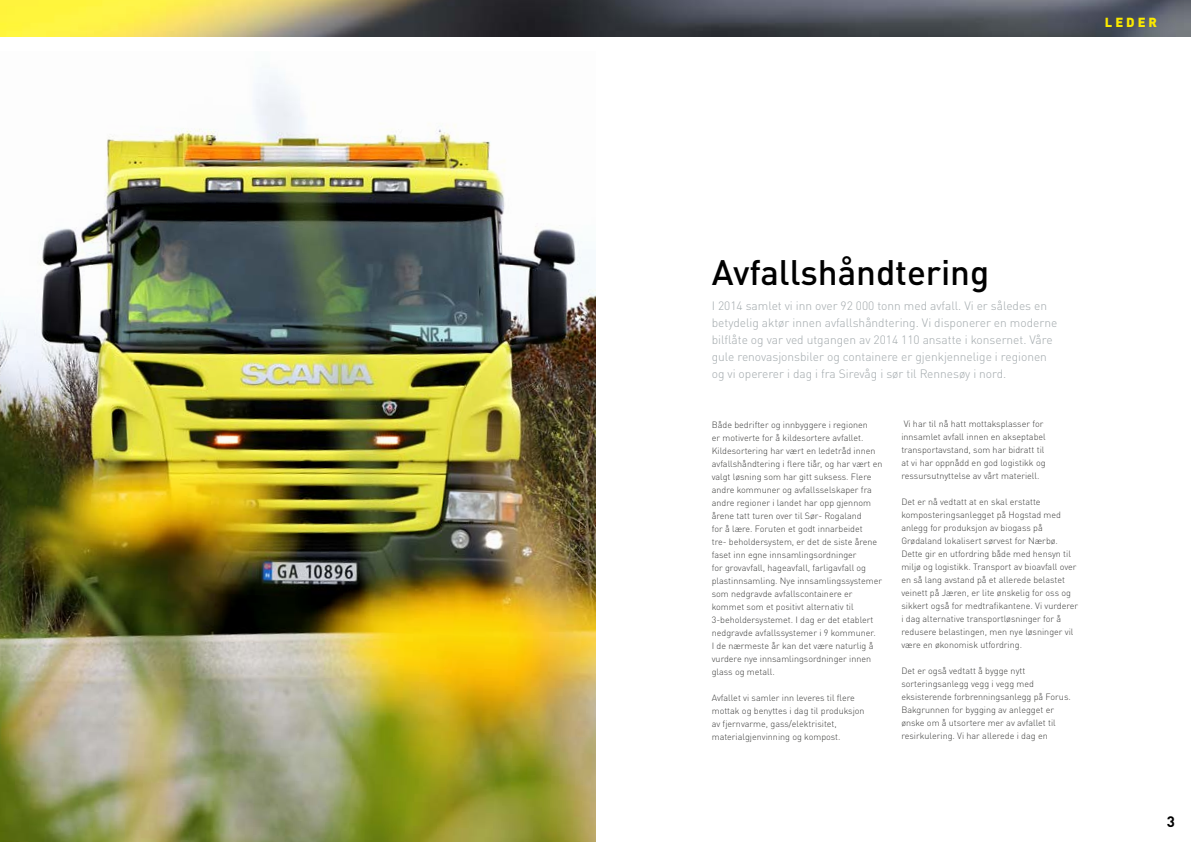
<style>
.page{position:relative;width:1191px;height:842px;background:#fff}
.page>*{position:absolute;margin:0;border:0;box-sizing:border-box;transform-origin:0 0}
.t1{font:500 35px "DINOT";color:#000}
.t2{font:700 15px "DINOT";color:#000}
.t3{font:900 13px "DINOT";letter-spacing:.23em;color:#fae900}
.t4{font:300 12px/17px "DINOT";color:#a1a8ab}
.t5{font:300 9px/13px "DINOT";color:#3c3c3b}
</style>
<div class="page">
<img style="left:0;top:0;width:1191px;height:36px">
<img style="left:0;top:75px;width:595px;height:767px">
<h3 class="t3" style="left:1104px;top:13px;width:54px">LEDER</h3>
<h1 class="t1" style="left:711px;top:250px;width:279px">Avfallshåndtering</h1>
<p class="t4" style="left:711px;top:297px;width:347px">I 2014 samlet vi inn over 92 000 tonn med avfall. Vi er således en betydelig aktør innen avfallshåndtering. Vi disponerer en moderne bilflåte og var ved utgangen av 2014 110 ansatte i konsernet. Våre gule renovasjonsbiler og containere er gjenkjennelige i regionen og vi opererer i dag i fra Sirevåg i sør til Rennesøy i nord.</p>
<p class="t5" style="left:711px;top:418px;width:172px">Både bedrifter og innbyggere i regionen<br>er motiverte for å kildesortere avfallet.<br>Kildesortering har vært en ledetråd innen avfallshåndtering i flere tiår, og har vært en valgt løsning som har gitt suksess. Flere andre kommuner og avfallsselskaper fra andre regioner i landet har opp gjennom årene tatt turen over til Sør- Rogaland<br>for å lære. Foruten et godt innarbeidet<br>tre- beholdersystem, er det de siste årene faset inn egne innsamlingsordninger<br>for grovavfall, hageavfall, farligavfall og plastinnsamling. Nye innsamlingssystemer som nedgravde avfallscontainere er kommet som et positivt alternativ til 3-beholdersystemet. I dag er det etablert nedgravde avfallssystemer i 9 kommuner.<br>I de nærmeste år kan det være naturlig å vurdere nye innsamlingsordninger innen glass og metall.</p>
<p class="t5" style="left:711px;top:691px;width:154px">Avfallet vi samler inn leveres til flere mottak og benyttes i dag til produksjon av fjernvarme, gass/elektrisitet, materialgjenvinning og kompost.</p>
<p class="t5" style="left:901px;top:418px;width:146px">Vi har til nå hatt mottaksplasser for innsamlet avfall innen en akseptabel transportavstand, som har bidratt til at vi har oppnådd en god logistikk og ressursutnyttelse av vårt materiell.</p>
<p class="t5" style="left:901px;top:496px;width:178px">Det er nå vedtatt at en skal erstatte komposteringsanlegget på Hogstad med anlegg for produksjon av biogass på Grødaland lokalisert sørvest for Nærbø.<br>Dette gir en utfordring både med hensyn til miljø og logistikk. Transport av bioavfall over en så lang avstand på et allerede belastet veinett på Jæren, er lite ønskelig for oss og sikkert også for medtrafikantene. Vi vurderer i dag alternative transportløsninger for å redusere belastingen, men nye løsninger vil være en økonomisk utfordring.</p>
<p class="t5" style="left:901px;top:665px;width:171px">Det er også vedtatt å bygge nytt sorteringsanlegg vegg i vegg med eksisterende forbrenningsanlegg på Forus.<br>Bakgrunnen for bygging av anlegget er ønske om å utsortere mer av avfallet til resirkulering. Vi har allerede i dag en</p>
<h2 class="t2" style="left:1166px;top:812px;width:10px">3</h2>
</div>
